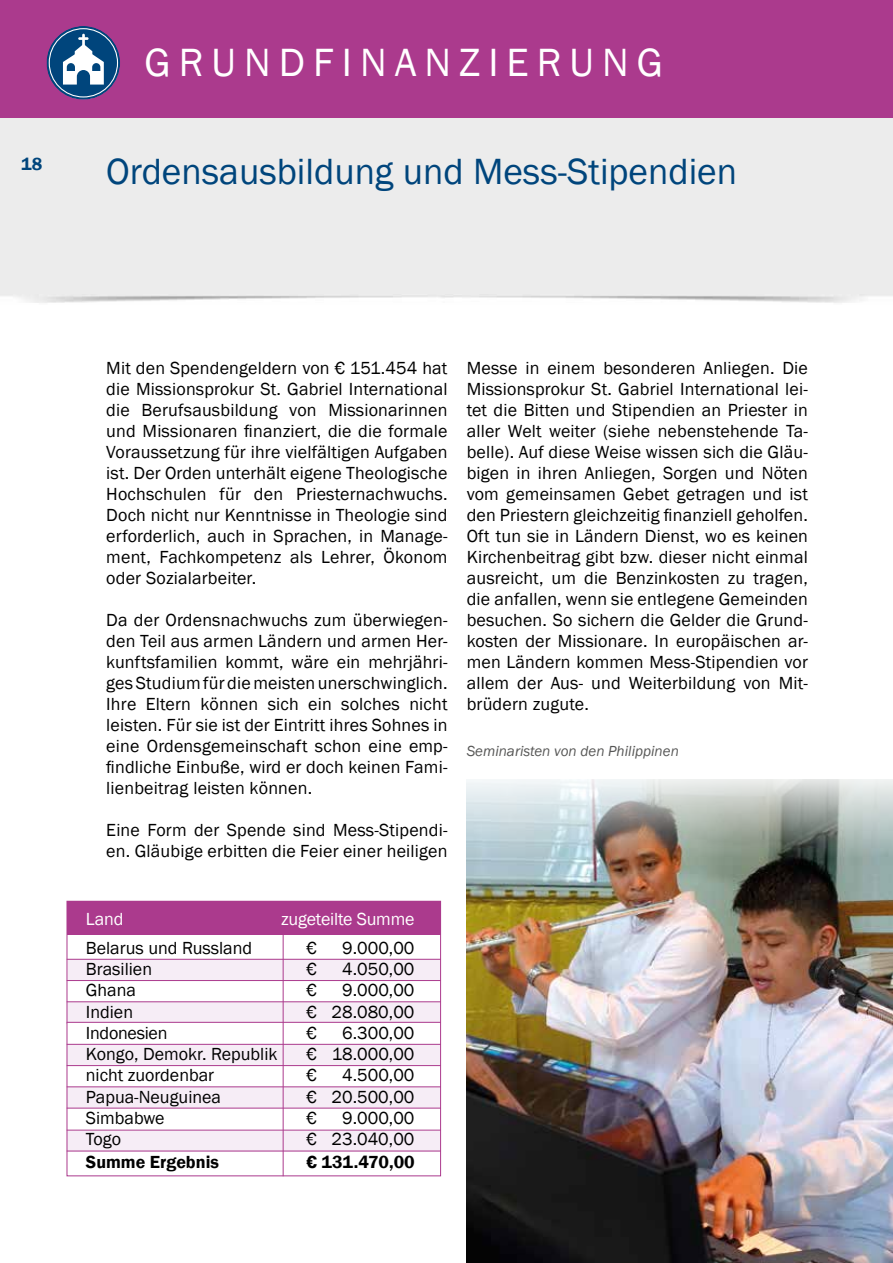
<style>
.page{position:relative;width:893px;height:1263px;background:#fff}
.page>*{position:absolute;margin:0;border:0;box-sizing:border-box;transform-origin:0 0}
.t1{font:40.5px "Franklin Gothic";letter-spacing:.2em;color:#fff}
.t2{font:37.5px "Franklin Gothic";color:#00457c}
.t3{font:18px/21px "Franklin Gothic";letter-spacing:.01em;color:#000;text-align:justify}
.t4{font:600 18px "Franklin Gothic";color:#000}
.t5{font:18px "Franklin Gothic";letter-spacing:-.01em;color:#fff}
.t6{font:18px "Franklin Gothic";letter-spacing:-.015em;color:#000}
.t7{font:600 18px "Franklin Gothic";color:#00457c}
.t8{font:italic 15px "Franklin Gothic";color:#575756}
</style>
<div class="page">
<div style="left:0;top:117px;width:893px;height:186px;background:#ececec"></div>
<img style="left:467px;top:869px;width:426px;height:394px">
<img style="left:466px;top:779px;width:427px;height:90px">
<div style="left:0;top:0;width:893px;height:117px;background:#ab3a8d"></div>
<svg style="left:47px;top:26px;width:73px;height:74px"></svg>
<div style="left:77px;top:70px;width:13px;height:24px;background:#00457c;border-radius:7px"></div>
<div style="left:92px;top:63px;width:8px;height:14px;background:#00457c;border-radius:4px"></div>
<div style="left:67px;top:63px;width:8px;height:14px;background:#00457c;border-radius:4px"></div>
<div style="left:64px;top:71px;width:11px;height:6px;background:#fff"></div>
<div style="left:92px;top:71px;width:11px;height:6px;background:#fff"></div>
<div style="left:68px;top:959px;width:373px;height:21px;background:#f6edf6"></div>
<div style="left:67px;top:1002px;width:373px;height:21px;background:#f6edf6"></div>
<div style="left:67px;top:901px;width:374px;height:33px;background:#ab3a8d"></div>
<hr style="left:67px;top:959px;width:374px;height:1px;background:#ab3a8d">
<hr style="left:67px;top:980px;width:374px;height:1px;background:#ab3a8d">
<hr style="left:67px;top:1001px;width:374px;height:1px;background:#ab3a8d">
<hr style="left:67px;top:1022px;width:374px;height:1px;background:#ab3a8d">
<div style="left:67px;top:1044px;width:373px;height:21px;background:#f6edf6"></div>
<div style="left:67px;top:1087px;width:373px;height:21px;background:#f6edf6"></div>
<div style="left:67px;top:1131px;width:373px;height:21px;background:#f6edf6"></div>
<hr style="left:67px;top:1044px;width:374px;height:1px;background:#ab3a8d">
<hr style="left:67px;top:1065px;width:374px;height:1px;background:#ab3a8d">
<hr style="left:67px;top:1086px;width:374px;height:1px;background:#ab3a8d">
<hr style="left:67px;top:1108px;width:374px;height:1px;background:#ab3a8d">
<div style="left:67px;top:901px;width:374px;height:275px;border:1px solid #ab3a8d"></div>
<hr style="left:283px;top:929px;width:1px;height:247px;background:#ab3a8d">
<hr style="left:67px;top:1130px;width:374px;height:1px;background:#ab3a8d">
<hr style="left:67px;top:1151px;width:374px;height:1px;background:#ab3a8d">
<p class="t7" style="left:21px;top:153px;width:23px">18</p>
<h1 class="t1" style="left:145px;top:37px;width:520px">GRUNDFINANZIERUNG</h1>
<h2 class="t2" style="left:106px;top:148px;width:632px">Ordensausbildung und Mess-Stipendien</h2>
<p class="t3" style="left:106px;top:358px;width:343px">Mit den Spendengeldern von € 151.454 hat die Missionsprokur St. Gabriel International die Berufsausbildung von Missionarinnen und Missionaren finanziert, die die formale Voraussetzung für ihre vielfältigen Aufgaben ist. Der Orden unterhält eigene Theologische Hochschulen für den Priesternachwuchs.<br>Doch nicht nur Kenntnisse in Theologie sind erforderlich, auch in Sprachen, in Manage&shy;ment, Fachkompetenz als Lehrer, Ökonom oder Sozialarbeiter.</p>
<p class="t3" style="left:106px;top:610px;width:343px">Da der Ordensnachwuchs zum überwiegen&shy;den Teil aus armen Ländern und armen Her&shy;kunftsfamilien kommt, wäre ein mehrjähri&shy;ges Studium für die meisten unerschwinglich.<br>Ihre Eltern können sich ein solches nicht leisten. Für sie ist der Eintritt ihres Sohnes in eine Ordensgemeinschaft schon eine emp&shy;findliche Einbuße, wird er doch keinen Fami&shy;lienbeitrag leisten können.</p>
<p class="t3" style="left:106px;top:820px;width:343px">Eine Form der Spende sind Mess-Stipendi&shy;en. Gläubige erbitten die Feier einer heiligen</p>
<p class="t3" style="left:467px;top:358px;width:343px">Messe in einem besonderen Anliegen. Die Missionsprokur St. Gabriel International lei&shy;tet die Bitten und Stipendien an Priester in aller Welt weiter (siehe nebenstehende Ta&shy;belle). Auf diese Weise wissen sich die Gläu&shy;bigen in ihren Anliegen, Sorgen und Nöten vom gemeinsamen Gebet getragen und ist den Priestern gleichzeitig finanziell geholfen.<br>Oft tun sie in Ländern Dienst, wo es keinen Kirchenbeitrag gibt bzw. dieser nicht einmal ausreicht, um die Benzinkosten zu tragen, die anfallen, wenn sie entlegene Gemeinden besuchen. So sichern die Gelder die Grund&shy;kosten der Missionare. In europäischen ar&shy;men Ländern kommen Mess-Stipendien vor allem der Aus- und Weiterbildung von Mit&shy;brüdern zugute.</p>
<p class="t8" style="left:467px;top:742px;width:214px">Seminaristen von den Philippinen</p>
<p class="t5" style="left:86px;top:908px;width:39px">Land</p>
<p class="t5" style="left:281px;top:908px;width:135px">zugeteilte Summe</p>
<p class="t3" style="left:86px;top:937px;width:168px">Belarus und Russland</p>
<p class="t3" style="left:306px;top:937px;width:12px">€</p>
<p class="t3" style="left:342px;top:937px;width:74px">9.000,00</p>
<p class="t3" style="left:86px;top:959px;width:68px">Brasilien</p>
<p class="t3" style="left:306px;top:959px;width:12px">€</p>
<p class="t3" style="left:342px;top:959px;width:74px">4.050,00</p>
<p class="t3" style="left:86px;top:980px;width:52px">Ghana</p>
<p class="t3" style="left:306px;top:980px;width:12px">€</p>
<p class="t3" style="left:342px;top:980px;width:74px">9.000,00</p>
<p class="t3" style="left:86px;top:1001px;width:49px">Indien</p>
<p class="t3" style="left:306px;top:1001px;width:110px">€ 28.080,00</p>
<p class="t6" style="left:86px;top:1022px;width:83px">Indonesien</p>
<p class="t3" style="left:306px;top:1023px;width:12px">€</p>
<p class="t3" style="left:342px;top:1023px;width:74px">6.300,00</p>
<p class="t3" style="left:86px;top:1044px;width:193px">Kongo, Demokr. Republik</p>
<p class="t3" style="left:306px;top:1044px;width:110px">€ 18.000,00</p>
<p class="t3" style="left:86px;top:1065px;width:130px">nicht zuordenbar</p>
<p class="t3" style="left:306px;top:1065px;width:12px">€</p>
<p class="t3" style="left:342px;top:1065px;width:74px">4.500,00</p>
<p class="t3" style="left:86px;top:1087px;width:137px">Papua-Neuguinea</p>
<p class="t3" style="left:306px;top:1087px;width:110px">€ 20.500,00</p>
<p class="t3" style="left:86px;top:1108px;width:80px">Simbabwe</p>
<p class="t3" style="left:306px;top:1108px;width:12px">€</p>
<p class="t3" style="left:342px;top:1108px;width:74px">9.000,00</p>
<p class="t3" style="left:86px;top:1129px;width:37px">Togo</p>
<p class="t3" style="left:306px;top:1129px;width:110px">€ 23.040,00</p>
<p class="t4" style="left:86px;top:1151px;width:135px">Summe Ergebnis</p>
<p class="t4" style="left:306px;top:1151px;width:110px">€ 131.470,00</p>
</div>
